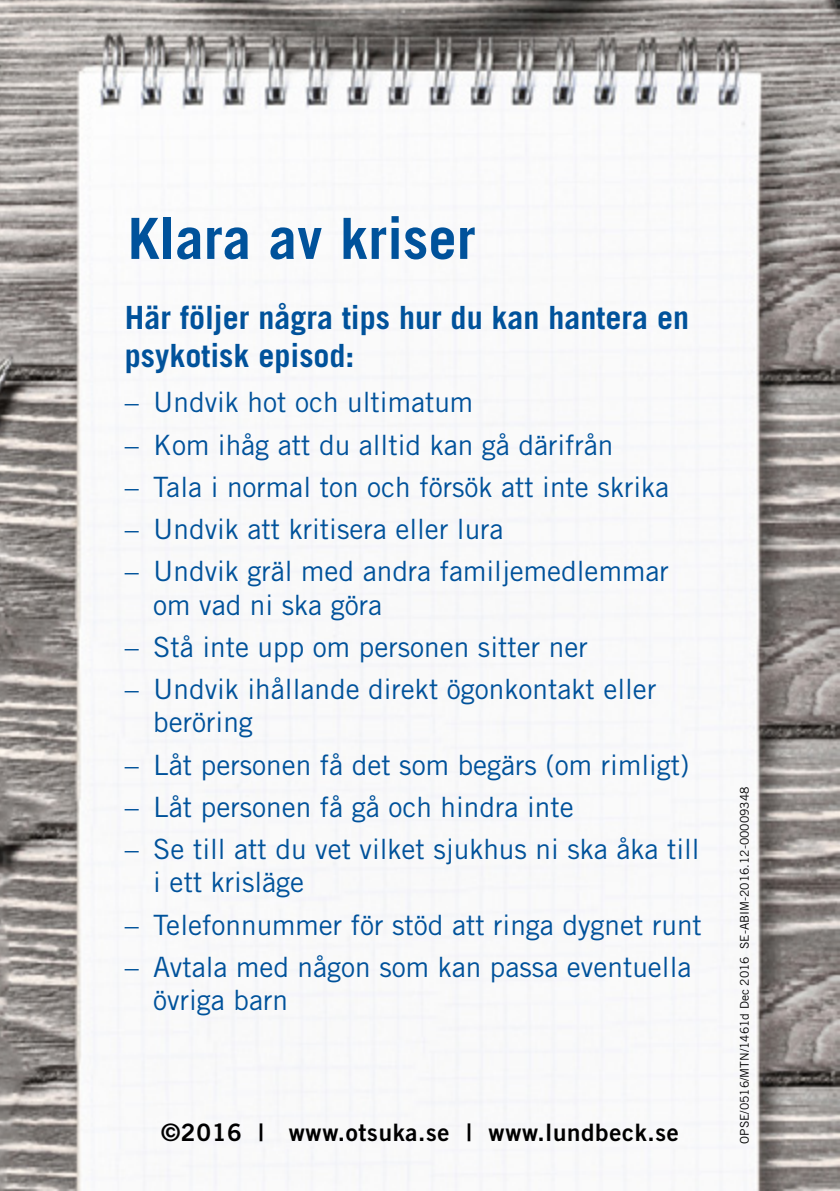
<style>
.page{position:relative;width:840px;height:1191px;background:#fff}
.page>*{position:absolute;margin:0;border:0;box-sizing:border-box;transform-origin:0 0}
.t1{font:700 56.8px "Trade Gothic LT Std";color:#00529b}
.t2{font:700 32px/38.4px "Trade Gothic";color:#00529b}
.t3{font:28px/33.6px "Trade Gothic";color:#00529b}
.t4{font:24px "Trade Gothic Bold Two";letter-spacing:.03em;color:#000}
.t5{font:12px "Trade Gothic";color:#000}
</style>
<div class="page">
<img style="left:0;top:0;width:839px;height:1191px">
<h1 class="t1" style="left:128px;top:204px;width:349px">Klara av kriser</h1>
<p class="t2" style="left:125px;top:298px;width:565px">Här följer några tips hur du kan hantera en psykotisk episod:</p>
<p class="t3" style="left:125px;top:385px;width:349px">– Undvik hot och ultimatum</p>
<p class="t3" style="left:125px;top:427px;width:489px">– Kom ihåg att du alltid kan gå därifrån</p>
<p class="t3" style="left:125px;top:469px;width:545px">– Tala i normal ton och försök att inte skrika</p>
<p class="t3" style="left:125px;top:512px;width:380px">– Undvik att kritisera eller lura</p>
<p class="t3" style="left:153px;top:554px;width:516px;text-indent:-28px">– Undvik gräl med andra familjemedlemmar om vad ni ska göra</p>
<p class="t3" style="left:125px;top:629px;width:464px">– Stå inte upp om personen sitter ner</p>
<p class="t3" style="left:153px;top:671px;width:504px;text-indent:-28px">– Undvik ihållande direkt ögonkontakt eller beröring</p>
<p class="t3" style="left:125px;top:747px;width:566px">– Låt personen få det som begärs (om rimligt)</p>
<p class="t3" style="left:125px;top:789px;width:450px">– Låt personen få gå och hindra inte</p>
<p class="t3" style="left:153px;top:831px;width:547px;text-indent:-28px">– Se till att du vet vilket sjukhus ni ska åka till i ett krisläge</p>
<p class="t3" style="left:125px;top:907px;width:578px">– Telefonnummer för stöd att ringa dygnet runt</p>
<p class="t3" style="left:153px;top:949px;width:539px;text-indent:-28px">– Avtala med någon som kan passa eventuella övriga barn</p>
<p class="t4" style="left:161px;top:1117px;width:519px">©2016 | www.otsuka.se | www.lundbeck.se</p>
<p class="t4" style="left:134px;top:1123px;width:572px">©2016 | www.otsuka.se | www.lundbeck.com/se</p>
<p class="t5" style="left:736px;top:1143px;width:358px;rotate:-90deg">OPSE/0516/MTN/1461d Dec 2016 SE-ABIM-2016.12-00009348</p>
</div>
